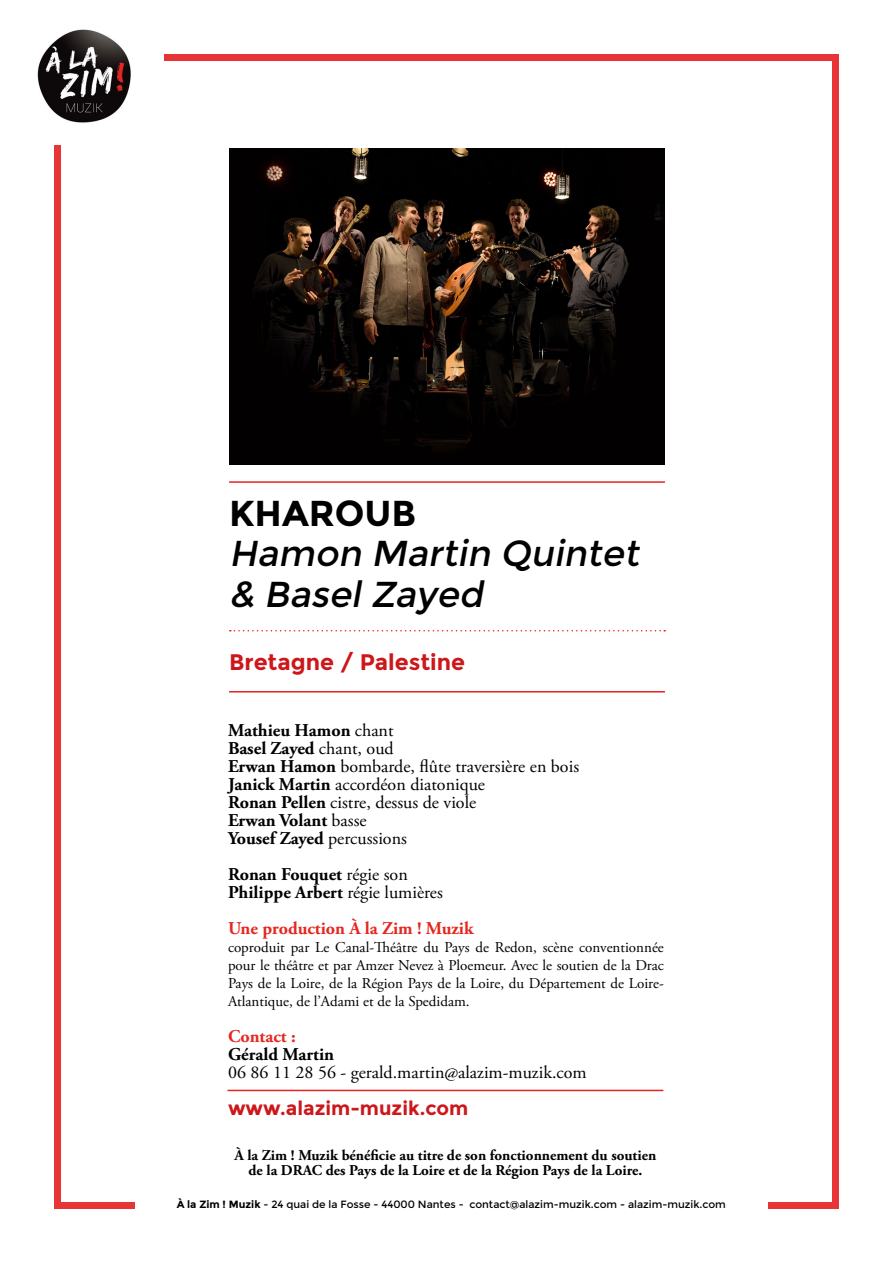
<style>
.page{position:relative;width:893px;height:1263px;background:#fff}
.page>*{position:absolute;margin:0;border:0;box-sizing:border-box;transform-origin:0 0}
.t1{font:italic 36px/40.5px "Montserrat";color:#000}
.t2{font:700 36px "Montserrat";color:#000}
.t3{font:700 22.5px "Montserrat";color:#cd171a}
.t4{font:700 19.5px "Montserrat";color:#cd171a}
.t5{font:18px/18px "Adobe Garamond Pro";color:#000}
.t6{font:700 18px/18px "Adobe Garamond Pro";color:#000}
.t7{font:700 18px "Adobe Garamond Pro";color:#e52721}
.t8{font:15px/18px "Adobe Garamond Pro";color:#000;text-align:justify}
.t9{font:700 15px/15px "Adobe Garamond Pro";color:#000;text-align:center}
.t10{font:10.5px "Montserrat";color:#000}
.s1{font-weight:700}
.s2{font-weight:400}
</style>
<div class="page">
<img style="left:37px;top:29px;width:94px;height:94px">
<div style="left:165px;top:54px;width:674px;height:6px;background:#e73436"></div>
<div style="left:54px;top:145px;width:6px;height:1064px;background:#e73436"></div>
<div style="left:833px;top:54px;width:6px;height:1155px;background:#e73436"></div>
<div style="left:768px;top:1203px;width:71px;height:6px;background:#e73436"></div>
<div style="left:54px;top:1203px;width:80px;height:6px;background:#e73436"></div>
<hr style="left:229px;top:691px;width:436px;height:1px;background:#e5231f">
<img style="left:229px;top:149px;width:436px;height:316px">
<svg style="left:230px;top:630px;width:435px;height:1px"></svg>
<hr style="left:229px;top:481px;width:436px;height:2px;background:#e5231f">
<hr style="left:227px;top:1090px;width:436px;height:1px;background:#e5231f">
<h1 class="t2" style="left:229px;top:492px;width:189px">KHAROUB</h1>
<h1 class="t1" style="left:229px;top:534px;width:419px">Hamon Martin Quintet &amp; Basel Zayed</h1>
<p class="t3" style="left:229px;top:648px;width:238px">Bretagne / Palestine</p>
<p class="t5" style="left:228px;top:722px;width:353px"><span class="s1">Mathieu Hamon</span> chant<br><span class="s1">Basel Zayed</span> chant, oud<br><span class="s1">Erwan Hamon</span> bombarde, flûte traversière en bois<br><span class="s1">Janick Martin</span> accordéon diatonique<br><span class="s1">Ronan Pellen</span> cistre, dessus de viole<br><span class="s1">Erwan Volant</span> basse<br><span class="s1">Yousef Zayed</span> percussions</p>
<p class="t6" style="left:228px;top:865px;width:216px">Ronan Fouquet <span class="s2">régie son<br></span>Philippe Arbert <span class="s2">régie lumières</span></p>
<p class="t7" style="left:228px;top:918px;width:247px">Une production À la Zim ! Muzik</p>
<p class="t8" style="left:228px;top:939px;width:437px">coproduit par Le Canal-Théâtre du Pays de Redon, scène conventionnée pour le théâtre et par Amzer Nevez à Ploemeur. Avec le soutien de la Drac Pays de la Loire, de la Région Pays de la Loire, du Département de Loire-Atlantique, de l’Adami et de la Spedidam.</p>
<p class="t7" style="left:228px;top:1026px;width:69px">Contact :</p>
<p class="t6" style="left:228px;top:1045px;width:108px">Gérald Martin</p>
<p class="t5" style="left:228px;top:1064px;width:360px">06 86 11 28 56 - gerald.martin@alazim-muzik.com</p>
<p class="t4" style="left:228px;top:1097px;width:242px">www.alazim-muzik.com</p>
<p class="t9" style="left:235px;top:1148px;width:423px">À la Zim ! Muzik bénéficie au titre de son fonctionnement du soutien de la DRAC des Pays de la Loire et de la Région Pays de la Loire.</p>
<p class="t10" style="left:177px;top:1198px;width:551px"><span class="s1">À la Zim ! Muzik</span> - 24 quai de la Fosse - 44000 Nantes - contact@alazim-muzik.com - alazim-muzik.com</p>
</div>
